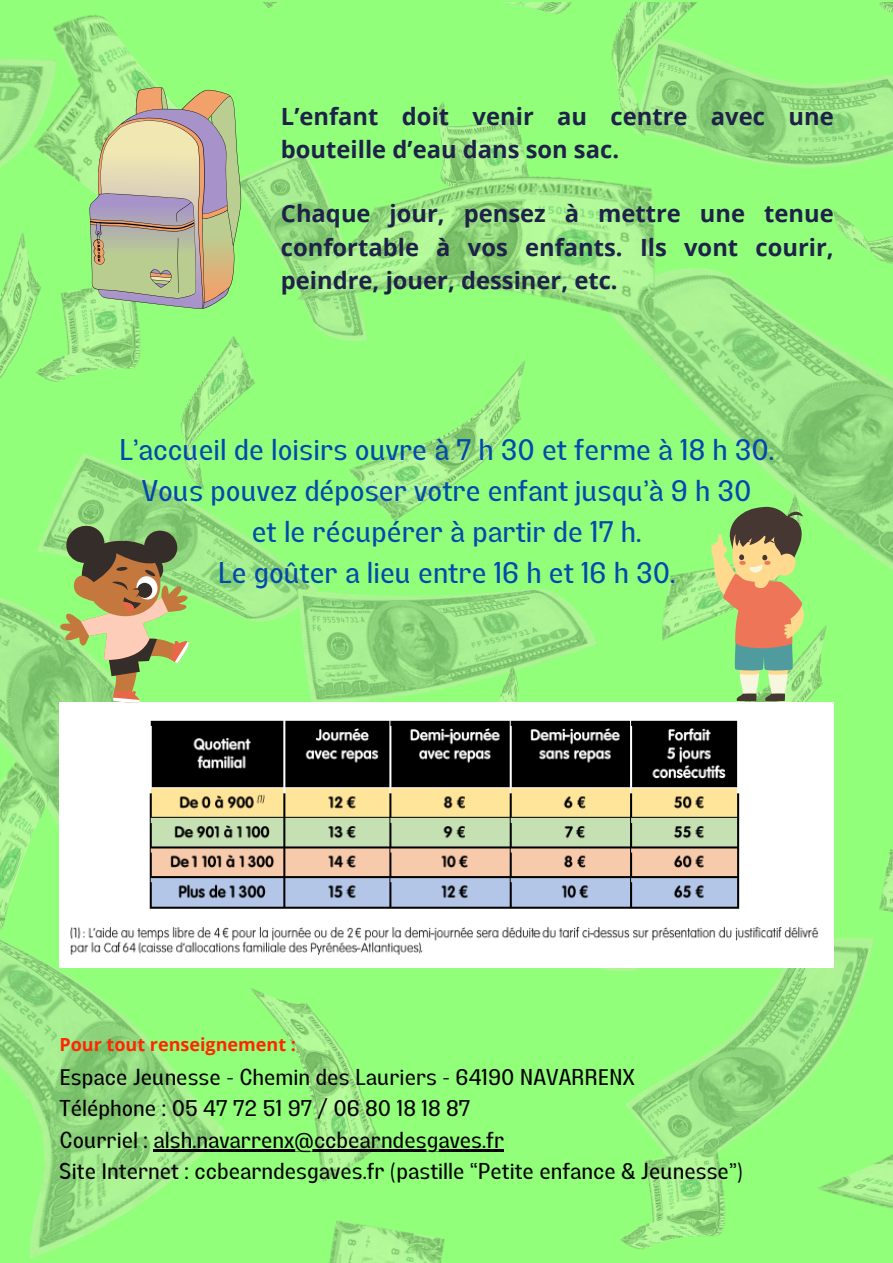
<style>
.page{position:relative;width:893px;height:1263px;background:#fff}
.page>*{position:absolute;margin:0;border:0;box-sizing:border-box;transform-origin:0 0}
.t1{font:29.4px/41.1px "Lazord";color:#004aad;text-align:center}
.t2{font:700 23.7px/33.2px "Open Sans";color:#1e2148}
.t3{font:22.5px/31.5px "Lazord";color:#000}
.t4{font:700 18px "Open Sans";color:#ff2600}
</style>
<div class="page">
<img style="left:0;top:2px;width:893px;height:1261px">
<img style="left:59px;top:702px;width:774px;height:265px">
<hr style="left:154px;top:1149px;width:350px;height:2px;background:#000">
<svg style="left:60px;top:523px;width:129px;height:180px;background:#97ac68"></svg>
<svg style="left:711px;top:507px;width:93px;height:194px;background:#adb372"></svg>
<svg style="left:89px;top:87px;width:152px;height:222px;background:#bbbf98"></svg>
<h2 class="t2" style="left:281px;top:99px;width:554px">L’enfant doit venir au centre avec une bouteille d’eau dans son sac.</h2>
<h2 class="t2" style="left:281px;top:197px;width:554px;text-align:justify">Chaque jour, pensez à mettre une tenue confortable à vos enfants. Ils vont courir, peindre, jouer, dessiner, etc.</h2>
<p class="t1" style="left:119px;top:433px;width:656px">L’accueil de loisirs ouvre à 7 h 30 et ferme à 18 h 30.<br>Vous pouvez déposer votre enfant jusqu’à 9 h 30<br>et le récupérer à partir de 17 h.<br>Le goûter a lieu entre 16 h et 16 h 30.</p>
<p class="t4" style="left:59px;top:1031px;width:238px">Pour tout renseignement :</p>
<h1 class="t3" style="left:59px;top:1064px;width:577px">Espace Jeunesse - Chemin des Lauriers - 64190 NAVARRENX<br>Téléphone : 05 47 72 51 97 / 06 80 18 18 87<br>Courriel : alsh.navarrenx@ccbearndesgaves.fr</h1>
<p class="t3" style="left:59px;top:1158px;width:685px">Site Internet : ccbearndesgaves.fr (pastille “Petite enfance &amp; Jeunesse”)</p>
</div>
